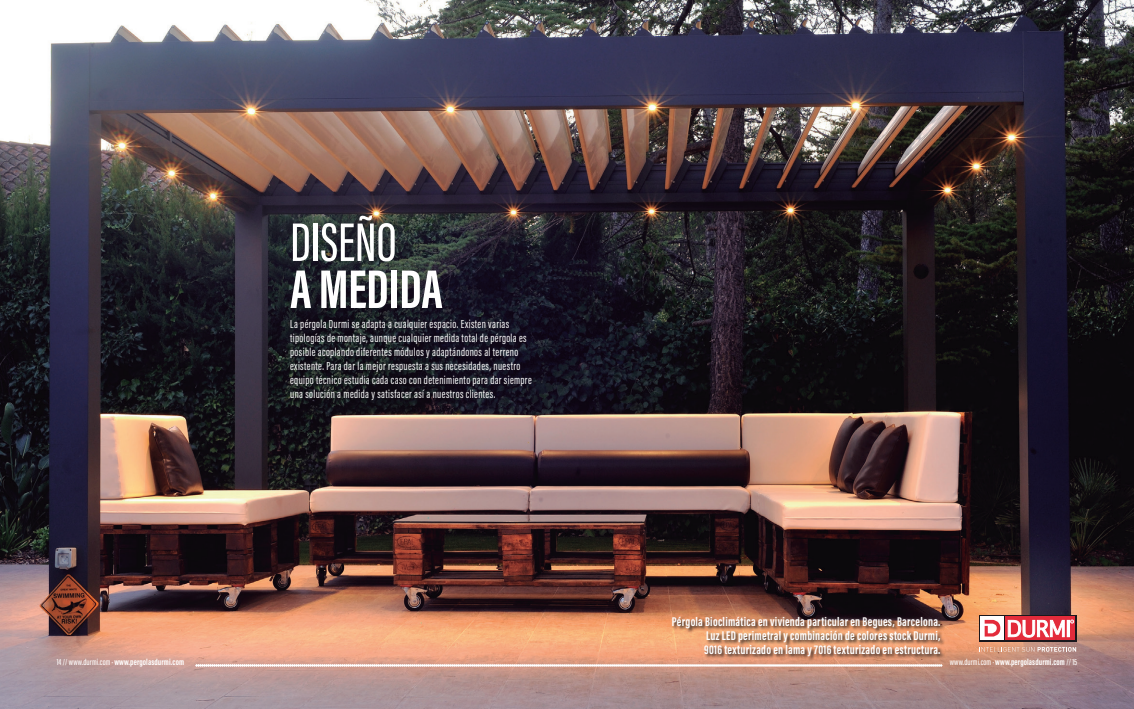
<style>
.page{position:relative;width:1134px;height:709px;background:#fff}
.page>*{position:absolute;margin:0;border:0;box-sizing:border-box;transform-origin:0 0}
.t1{font:700 56px "Acumin Pro Extra Cond";color:#fff}
.t2{font:500 56px "Acumin Pro Extra Cond";color:#fff}
.t3{font:700 13px "Acumin Pro Extra Cond";letter-spacing:.02em;color:#fff}
.t4{font:12px/14px "Acumin Pro Extra Cond";letter-spacing:.03em;color:#fff}
.t5{font:700 9px "Acumin Pro Extra Cond";letter-spacing:.01em;color:#fff}
.s1{font-weight:500}
</style>
<div class="page">
<img style="left:0;top:0;width:1134px;height:709px">
<div style="left:979px;top:615px;width:97px;height:26px;background:linear-gradient(to bottom,#e32b3b,#e32b3b)"></div>
<svg style="left:980px;top:617px;width:24px;height:23px"></svg>
<svg style="left:1006px;top:617px;width:69px;height:23px"></svg>
<svg style="left:985px;top:620px;width:15px;height:16px"></svg>
<svg style="left:1008px;top:620px;width:66px;height:17px"></svg>
<svg style="left:979px;top:647px;width:97px;height:4px"></svg>
<svg style="left:671px;top:616px;width:274px;height:45px;background:#b77d5d"></svg>
<svg style="left:195px;top:664px;width:747px;height:2px"></svg>
<p class="t2" style="left:290px;top:208px;width:108px">DISEÑO</p>
<p class="t1" style="left:290px;top:255px;width:154px">A MEDIDA</p>
<p class="t4" style="left:290px;top:317px;width:243px">La pérgola Durmi se adapta a cualquier espacio. Existen varias tipologías de montaje, aunque cualquier medida total de pérgola es posible acoplando diferentes módulos y adaptándonos al terreno existente. Para dar la mejor respuesta a sus necesidades, nuestro equipo técnico estudia cada caso con detenimiento para dar siempre una solución a medida y satisfacer así a nuestros clientes.</p>
<p class="t3" style="left:672px;top:613px;width:270px">Pérgola Bioclimática en vivienda particular en Begues, Barcelona.</p>
<p class="t3" style="left:706px;top:627px;width:236px">Luz LED perimetral y combinación de colores stock Durmi,</p>
<p class="t3" style="left:704px;top:641px;width:238px">9016 texturizado en lama y 7016 texturizado en estructura.</p>
<p class="t5" style="left:57px;top:657px;width:129px"><span class="s1">14 // www.durmi.com ·</span> www.pergolasdurmi.com</p>
<p class="t5" style="left:950px;top:657px;width:129px"><span class="s1">www.durmi.com ·</span> www.pergolasdurmi.com <span class="s1">// 15</span></p>
</div>
